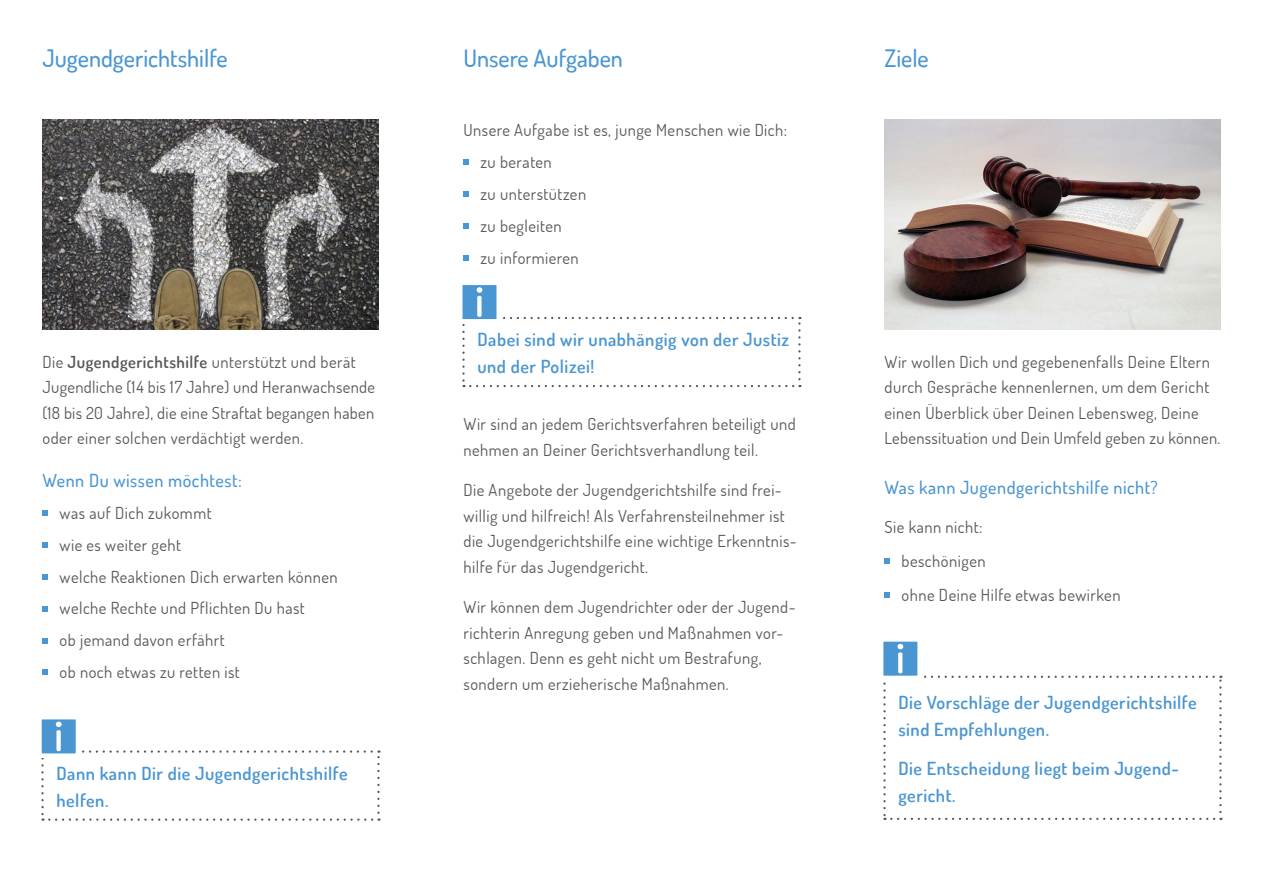
<style>
.page{position:relative;width:1263px;height:893px;background:#fff}
.page>*{position:absolute;margin:0;border:0;box-sizing:border-box;transform-origin:0 0}
.t1{font:500 24px "Dosis";color:#4a96d2}
.t2{font:600 18px/27px "Dosis";letter-spacing:.03em;color:#4a96d2}
.t3{font:500 18px "Dosis";letter-spacing:.03em;color:#4a96d2}
.t4{font:16.5px/25.5px "Dosis";letter-spacing:.03em;color:#575756}
.s1{font-weight:600}
</style>
<div class="page">
<img style="left:43px;top:119px;width:335px;height:211px">
<img style="left:884px;top:119px;width:336px;height:211px">
<svg style="left:43px;top:510px;width:5px;height:6px"></svg>
<svg style="left:43px;top:542px;width:5px;height:5px"></svg>
<svg style="left:43px;top:574px;width:5px;height:5px"></svg>
<svg style="left:43px;top:606px;width:5px;height:5px"></svg>
<svg style="left:43px;top:638px;width:5px;height:5px"></svg>
<svg style="left:43px;top:670px;width:5px;height:5px"></svg>
<svg style="left:463px;top:160px;width:6px;height:5px"></svg>
<svg style="left:463px;top:192px;width:6px;height:5px"></svg>
<svg style="left:463px;top:223px;width:6px;height:6px"></svg>
<svg style="left:463px;top:255px;width:6px;height:5px"></svg>
<svg style="left:884px;top:558px;width:6px;height:5px"></svg>
<svg style="left:884px;top:592px;width:6px;height:5px"></svg>
<svg style="left:41px;top:719px;width:339px;height:102px"></svg>
<svg style="left:462px;top:285px;width:338px;height:102px"></svg>
<svg style="left:883px;top:641px;width:338px;height:179px"></svg>
<h1 class="t1" style="left:43px;top:43px;width:187px">Jugendgerichtshilfe</h1>
<h1 class="t1" style="left:463px;top:43px;width:161px">Unsere Aufgaben</h1>
<h1 class="t1" style="left:884px;top:43px;width:46px">Ziele</h1>
<p class="t4" style="left:43px;top:349px;width:334px">Die <span class="s1">Jugendgerichtshilfe</span> unterstützt und berät Jugendliche (14 bis 17 Jahre) und Heranwachsende (18 bis 20 Jahre), die eine Straftat begangen haben oder einer solchen verdächtigt werden.</p>
<p class="t3" style="left:43px;top:469px;width:201px">Wenn Du wissen möchtest:</p>
<p class="t4" style="left:60px;top:496px;width:280px;line-height:32px">was auf Dich zukommt<br>wie es weiter geht<br>welche Reaktionen Dich erwarten können welche Rechte und Pflichten Du hast<br>ob jemand davon erfährt<br>ob noch etwas zu retten ist</p>
<p class="t2" style="left:56px;top:759px;width:293px">Dann kann Dir die Jugendgerichtshilfe helfen.</p>
<p class="t4" style="left:480px;top:114px;width:308px;line-height:32px;text-indent:-17px">Unsere Aufgabe ist es, junge Menschen wie Dich: zu beraten<br>zu unterstützen<br>zu begleiten<br>zu informieren</p>
<p class="t2" style="left:477px;top:326px;width:313px">Dabei sind wir unabhängig von der Justiz und der Polizei!</p>
<p class="t4" style="left:463px;top:411px;width:334px">Wir sind an jedem Gerichtsverfahren beteiligt und nehmen an Deiner Gerichtsverhandlung teil.</p>
<p class="t4" style="left:463px;top:477px;width:335px">Die Angebote der Jugendgerichtshilfe sind frei&shy;willig und hilfreich! Als Verfahrensteilnehmer ist die Jugendgerichtshilfe eine wichtige Erkenntnis&shy;hilfe für das Jugendgericht.</p>
<p class="t4" style="left:463px;top:594px;width:333px">Wir können dem Jugendrichter oder der Jugend&shy;richterin Anregung geben und Maßnahmen vor&shy;schlagen. Denn es geht nicht um Bestrafung, sondern um erzieherische Maßnahmen.</p>
<p class="t4" style="left:884px;top:349px;width:337px">Wir wollen Dich und gegebenenfalls Deine Eltern durch Gespräche kennenlernen, um dem Gericht einen Überblick über Deinen Lebensweg, Deine Lebenssituation und Dein Umfeld geben zu können.</p>
<p class="t3" style="left:884px;top:476px;width:275px">Was kann Jugendgerichtshilfe nicht?</p>
<p class="t4" style="left:901px;top:509px;width:220px;line-height:34px;text-indent:-17px">Sie kann nicht:<br>beschönigen<br>ohne Deine Hilfe etwas bewirken</p>
<p class="t2" style="left:898px;top:688px;width:300px">Die Vorschläge der Jugendgerichtshilfe sind Empfehlungen.</p>
<p class="t2" style="left:898px;top:755px;width:282px">Die Entscheidung liegt beim Jugend&shy;gericht.</p>
</div>
